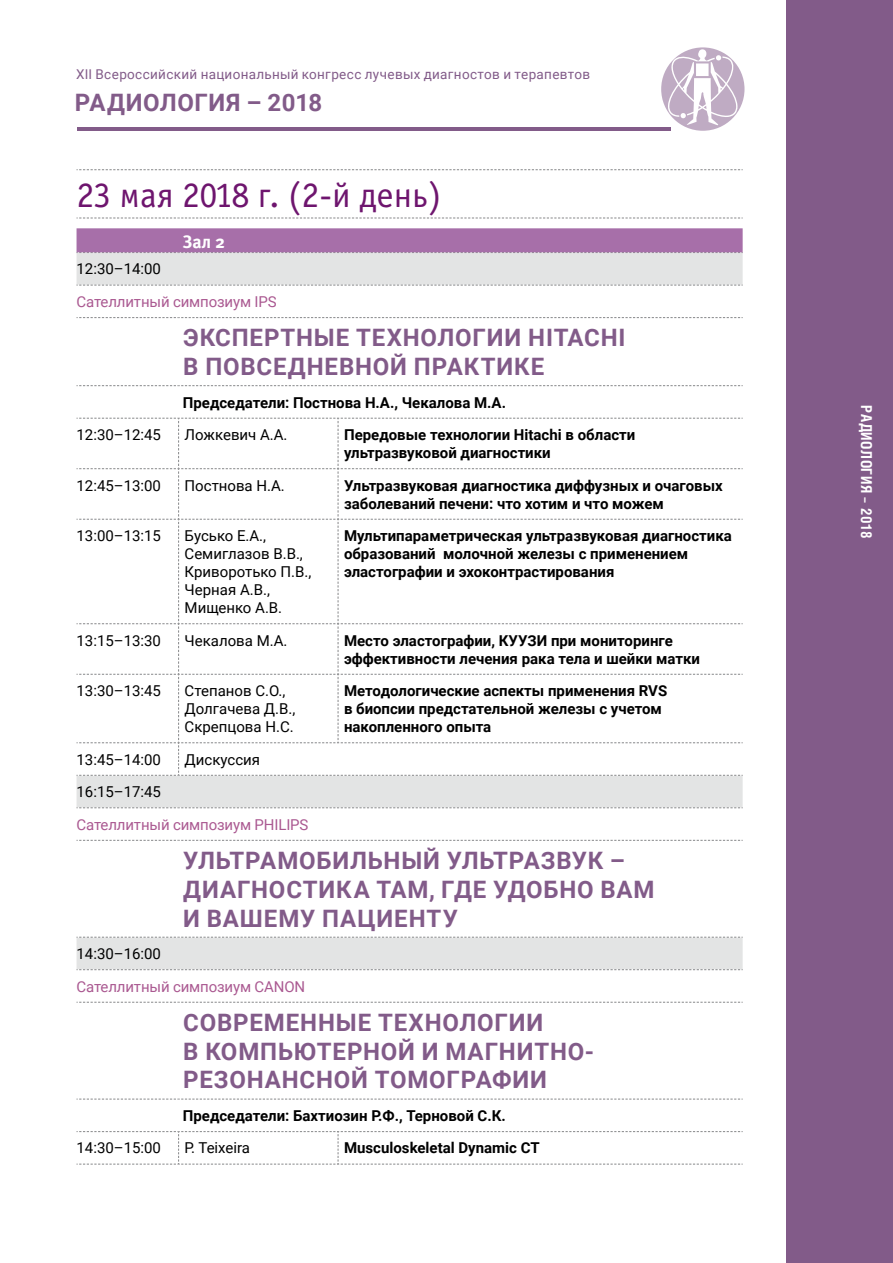
<style>
.page{position:relative;width:893px;height:1263px;background:#fff}
.page>*{position:absolute;margin:0;border:0;box-sizing:border-box;transform-origin:0 0}
.t1{font:36px "Officina Sans Book C";color:#6e156e}
.t2{font:700 24px/28.8px "Roboto";letter-spacing:.035em;color:#825b89}
.t3{font:18px "Meta Bold C";color:#fff}
.t4{font:700 15px/18px "Roboto";color:#000}
.t5{font:15px/18px "Roboto";color:#000}
.t6{font:15px "Roboto";letter-spacing:-.01em;color:#aa5991}
.t7{font:700 15px "Helios Cond C";letter-spacing:.035em;color:#fff}
.t8{font:13.5px "Roboto";letter-spacing:.025em;color:#825b89}
</style>
<div class="page">
<div style="left:786px;top:0;width:107px;height:1263px;background:#825b89"></div>
<svg style="left:661px;top:47px;width:83px;height:84px"></svg>
<hr style="left:77px;top:128px;width:594px;height:3px;background:#825b89">
<svg style="left:77px;top:253px;width:666px;height:716px"></svg>
<svg style="left:77px;top:169px;width:666px;height:1px"></svg>
<svg style="left:77px;top:218px;width:666px;height:1px"></svg>
<svg style="left:77px;top:317px;width:666px;height:1px"></svg>
<svg style="left:77px;top:385px;width:666px;height:1px"></svg>
<svg style="left:77px;top:840px;width:666px;height:1px"></svg>
<svg style="left:77px;top:1002px;width:666px;height:1px"></svg>
<svg style="left:77px;top:1099px;width:666px;height:1px"></svg>
<svg style="left:77px;top:1131px;width:666px;height:34px"></svg>
<svg style="left:77px;top:252px;width:666px;height:1px"></svg>
<svg style="left:77px;top:285px;width:666px;height:1px"></svg>
<svg style="left:77px;top:418px;width:666px;height:358px"></svg>
<svg style="left:77px;top:807px;width:666px;height:1px"></svg>
<svg style="left:77px;top:937px;width:666px;height:1px"></svg>
<svg style="left:77px;top:969px;width:666px;height:1px"></svg>
<div style="left:77px;top:228px;width:666px;height:24px;background:#a76fa9"></div>
<p class="t8" style="left:76px;top:65px;width:516px">XII Всероссийский национальный конгресс лучевых диагностов и терапевтов</p>
<h2 class="t2" style="left:75px;top:87px;width:249px">РАДИОЛОГИЯ – 2018</h2>
<h1 class="t1" style="left:77px;top:176px;width:366px">23 мая 2018 г. (2-й день)</h1>
<p class="t3" style="left:183px;top:231px;width:44px">Зал 2</p>
<p class="t5" style="left:77px;top:260px;width:86px">12:30–14:00</p>
<p class="t6" style="left:77px;top:291px;width:202px">Сателлитный симпозиум IPS</p>
<h2 class="t2" style="left:183px;top:322px;width:444px">ЭКСПЕРТНЫЕ ТЕХНОЛОГИИ HITACHI<br>В ПОВСЕДНЕВНОЙ ПРАКТИКЕ</h2>
<p class="t4" style="left:183px;top:393px;width:325px">Председатели: Постнова Н.А., Чекалова М.А.</p>
<p class="t5" style="left:77px;top:425px;width:86px">12:30–12:45</p>
<p class="t5" style="left:185px;top:425px;width:104px">Ложкевич А.А.</p>
<p class="t4" style="left:344px;top:425px;width:293px">Передовые технологии Hitachi в области ультразвуковой диагностики</p>
<p class="t5" style="left:77px;top:476px;width:86px">12:45–13:00</p>
<p class="t5" style="left:185px;top:476px;width:102px">Постнова Н.А.</p>
<p class="t4" style="left:344px;top:476px;width:380px">Ультразвуковая диагностика диффузных и очаговых заболеваний печени: что хотим и что можем</p>
<p class="t5" style="left:77px;top:526px;width:86px">13:00–13:15</p>
<p class="t5" style="left:185px;top:526px;width:128px">Бусько Е.А.,<br>Семиглазов В.В.,<br>Криворотько П.В.,<br>Черная А.В.,<br>Мищенко А.В.</p>
<p class="t4" style="left:344px;top:526px;width:389px">Мультипараметрическая ультразвуковая диагностика образований молочной железы с применением эластографии и эхоконтрастирования</p>
<p class="t5" style="left:77px;top:631px;width:86px">13:15–13:30</p>
<p class="t5" style="left:185px;top:631px;width:104px">Чекалова М.А.</p>
<p class="t4" style="left:344px;top:631px;width:357px">Место эластографии, КУУЗИ при мониторинге эффективности лечения рака тела и шейки матки</p>
<p class="t5" style="left:77px;top:681px;width:86px">13:30–13:45</p>
<p class="t5" style="left:185px;top:681px;width:112px">Степанов С.О.,<br>Долгачева Д.В.,<br>Скрепцова Н.С.</p>
<p class="t4" style="left:344px;top:681px;width:325px">Методологические аспекты применения RVS в биопсии предстательной железы с учетом накопленного опыта</p>
<p class="t5" style="left:77px;top:750px;width:86px">13:45–14:00</p>
<p class="t5" style="left:185px;top:750px;width:77px">Дискуссия</p>
<p class="t5" style="left:77px;top:782px;width:86px">16:15–17:45</p>
<p class="t6" style="left:77px;top:814px;width:233px">Сателлитный симпозиум PHILIPS</p>
<h2 class="t2" style="left:183px;top:845px;width:473px">УЛЬТРАМОБИЛЬНЫЙ УЛЬТРАЗВУК –<br>ДИАГНОСТИКА ТАМ, ГДЕ УДОБНО ВАМ<br>И ВАШЕМУ ПАЦИЕНТУ</h2>
<p class="t5" style="left:77px;top:944px;width:86px">14:30–16:00</p>
<p class="t6" style="left:77px;top:976px;width:230px">Сателлитный симпозиум CANON</p>
<h2 class="t2" style="left:183px;top:1007px;width:412px">СОВРЕМЕННЫЕ ТЕХНОЛОГИИ<br>В КОМПЬЮТЕРНОЙ И МАГНИТНО-<br>РЕЗОНАНСНОЙ ТОМОГРАФИИ</h2>
<p class="t4" style="left:183px;top:1106px;width:324px">Председатели: Бахтиозин Р.Ф., Терновой С.К.</p>
<p class="t5" style="left:77px;top:1138px;width:86px">14:30–15:00</p>
<p class="t5" style="left:185px;top:1138px;width:67px">P. Teixeira</p>
<p class="t4" style="left:344px;top:1138px;width:197px">Musculoskeletal Dynamic CT</p>
<p class="t7" style="left:875px;top:405px;width:134px;rotate:90deg">РАДИОЛОГИЯ – 2018</p>
</div>
